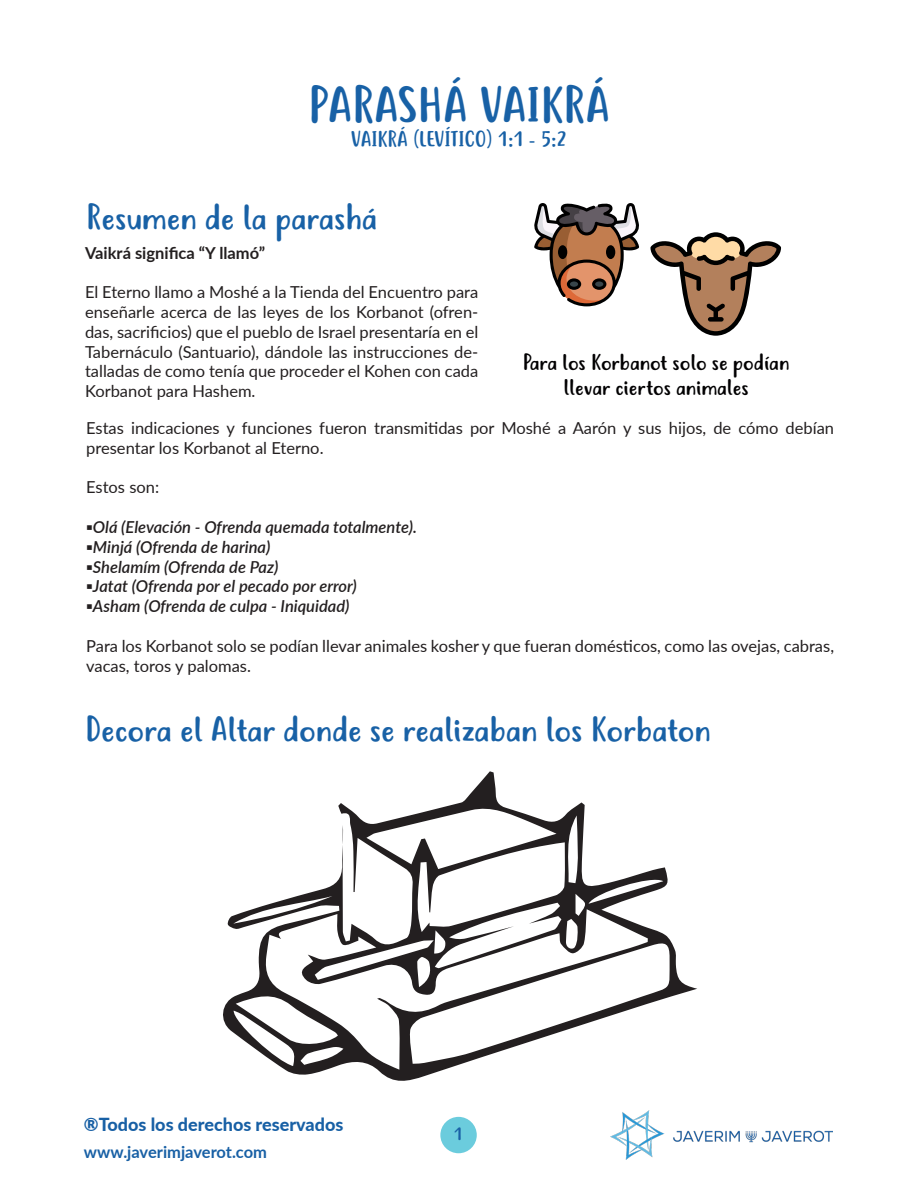
<style>
.page{position:relative;width:918px;height:1188px;background:#fff}
.page>*{position:absolute;margin:0;border:0;box-sizing:border-box;transform-origin:0 0}
.t1{font:48px "Justtellmewhat";color:#1861a6}
.t2{font:33px "Justtellmewhat";color:#1861a6}
.t3{font:21px/25.2px "Justtellmewhat";color:#020002;text-align:center}
.t4{font:21px "Justtellmewhat";color:#1861a6}
.t5{font:800 18px "Lato";color:#1860a5}
.t6{font:18px "Justtellmewhat";color:#1a61a6}
.t7{font:16.5px/19.8px "Lato";color:#231f20}
.t8{font:italic 600 16.5px "Lato";color:#231f20}
.t9{font:700 16.5px "Lato";color:#231f20}
.t10{font:700 16.5px "Lato";color:#1860a5}
</style>
<div class="page">
<svg style="left:534px;top:203px;width:105px;height:103px"></svg>
<svg style="left:650px;top:232px;width:131px;height:104px"></svg>
<svg style="left:223px;top:771px;width:474px;height:310px"></svg>
<div style="left:440px;top:1117px;width:37px;height:36px;background:#6bccdd;border-radius:50%"></div>
<img style="left:610px;top:1111px;width:223px;height:49px">
<p class="t1" style="left:308px;top:76px;width:303px">PARASHÁ VAIKRÁ</p>
<p class="t4" style="left:351px;top:127px;width:218px">VAIKRÁ (LEVÍTICO) 1:1 - 5:2</p>
<p class="t2" style="left:86px;top:197px;width:293px">Resumen de la parashá</p>
<p class="t9" style="left:85px;top:240px;width:182px">Vaikrá significa “Y llamó”</p>
<p class="t7" style="left:85px;top:282px;width:395px;text-align:justify">El Eterno llamo a Moshé a la Tienda del Encuentro para enseñarle acerca de las leyes de los Korbanot (ofren&shy;das, sacrificios) que el pueblo de Israel presentaría en el Tabernáculo (Santuario), dándole las instrucciones de&shy;talladas de como tenía que proceder el Kohen con cada Korbanot para Hashem.</p>
<p class="t7" style="left:86px;top:417px;width:749px">Estas indicaciones y funciones fueron transmitidas por Moshé a Aarón y sus hijos, de cómo debían presentar los Korbanot al Eterno.</p>
<p class="t7" style="left:86px;top:477px;width:74px">Estos son:</p>
<p class="t8" style="left:86px;top:515px;width:332px">▪︎Olá (Elevación - Ofrenda quemada totalmente).</p>
<p class="t8" style="left:86px;top:535px;width:186px">▪︎Minjá (Ofrenda de harina)</p>
<p class="t8" style="left:86px;top:555px;width:194px">▪︎Shelamím (Ofrenda de Paz)</p>
<p class="t8" style="left:86px;top:574px;width:272px">▪︎Jatat (Ofrenda por el pecado por error)</p>
<p class="t8" style="left:86px;top:594px;width:265px">▪︎Asham (Ofrenda de culpa - Iniquidad)</p>
<p class="t7" style="left:86px;top:635px;width:749px">Para los Korbanot solo se podían llevar animales kosher y que fueran domésticos, como las ovejas, cabras, vacas, toros y palomas.</p>
<p class="t3" style="left:523px;top:352px;width:268px">Para los Korbanot solo se podían llevar ciertos animales</p>
<p class="t2" style="left:85px;top:710px;width:627px">Decora el Altar donde se realizaban los Korbaton</p>
<p class="t5" style="left:84px;top:1111px;width:261px">®Todos los derechos reservados</p>
<p class="t10" style="left:84px;top:1140px;width:185px">www.javerimjaverot.com</p>
<p class="t6" style="left:454px;top:1123px;width:10px">1</p>
</div>
